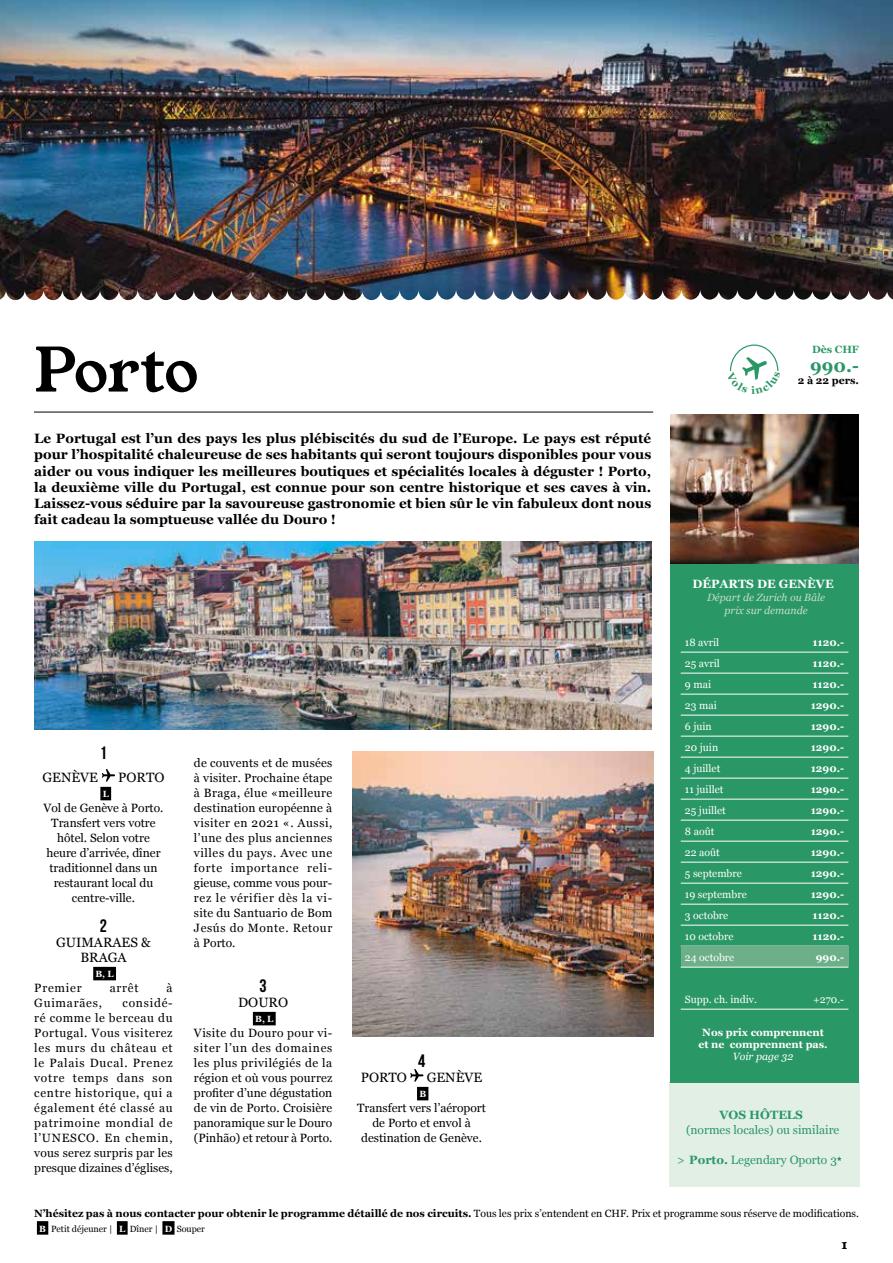
<style>
.page{position:relative;width:893px;height:1263px;background:#fff}
.page>*{position:absolute;margin:0;border:0;box-sizing:border-box;transform-origin:0 0}
.t1{font:60px "Young Serif";letter-spacing:-.01em;color:#000}
.t2{font:700 18px "Georgia";color:#2a9766}
.t3{font:18px "Bebas Neue";color:#000}
.t4{font:700 13.5px/16.2px "Georgia";color:#000;text-align:justify}
.t5{font:13.5px/15px "Georgia";color:#000;text-align:center}
.t6{font:13.05px "Young Serif";color:#000}
.t7{font:12px/15px "Georgia";color:#000;text-align:justify}
.t8{font:12px "Georgia";color:#2a9766}
.t9{font:12px "Georgia";letter-spacing:.065em;color:#000}
.t10{font:700 12px "Georgia";color:#fff}
.t11{font:700 12px "Georgia";color:#2a9766}
.t12{font:700 10.5px "Georgia";color:#000}
.t13{font:10.5px "Georgia";color:#fff}
.t14{font:700 10.5px/11.7px "Georgia";color:#fff;text-align:center}
.t15{font:italic 10.5px/12.9px "Georgia";color:#c5decb;text-align:center}
.t16{font:italic 10.5px "Georgia";color:#fff}
.t17{font:700 10.5px "Georgia";color:#2a9766}
.t18{font:9px "Georgia";color:#000}
.t19{font:700 9px "Georgia";color:#fff}
.s1{font-weight:700}
.s2{font-weight:400}
.s3{font-weight:700;color:#fff}
</style>
<div class="page">
<hr style="left:34px;top:412px;width:619px;height:1px;background:#000">
<div style="left:37px;top:1221px;width:11px;height:14px;background:#000"></div>
<div style="left:117px;top:1221px;width:11px;height:14px;background:#000"></div>
<div style="left:162px;top:1221px;width:13px;height:14px;background:#000"></div>
<img style="left:465px;top:0;width:428px;height:300px">
<img style="left:0;top:0;width:465px;height:300px">
<div style="left:253px;top:1012px;width:23px;height:13px;background:#000"></div>
<div style="left:417px;top:1087px;width:11px;height:13px;background:#000"></div>
<svg style="left:410px;top:1069px;width:13px;height:13px"></svg>
<div style="left:100px;top:787px;width:11px;height:13px;background:#000"></div>
<div style="left:93px;top:967px;width:23px;height:13px;background:#000"></div>
<svg style="left:102px;top:769px;width:13px;height:13px"></svg>
<img style="left:34px;top:542px;width:617px;height:187px">
<div style="left:669px;top:1082px;width:191px;height:105px;background:#e2efe4"></div>
<svg style="left:837px;top:1156px;width:5px;height:5px"></svg>
<img style="left:352px;top:752px;width:301px;height:285px">
<img style="left:670px;top:414px;width:189px;height:150px">
<div style="left:670px;top:564px;width:189px;height:518px;background:#2a9766"></div>
<hr style="left:681px;top:652px;width:167px;height:1px;background:#fff">
<hr style="left:681px;top:673px;width:167px;height:1px;background:#fff">
<hr style="left:681px;top:694px;width:167px;height:1px;background:#fff">
<hr style="left:681px;top:715px;width:167px;height:1px;background:#fff">
<hr style="left:681px;top:736px;width:167px;height:1px;background:#fff">
<hr style="left:681px;top:757px;width:167px;height:1px;background:#fff">
<hr style="left:681px;top:778px;width:167px;height:1px;background:#fff">
<hr style="left:681px;top:799px;width:167px;height:1px;background:#fff">
<hr style="left:681px;top:820px;width:167px;height:1px;background:#fff">
<hr style="left:681px;top:841px;width:167px;height:1px;background:#fff">
<hr style="left:681px;top:862px;width:167px;height:1px;background:#fff">
<hr style="left:681px;top:883px;width:167px;height:1px;background:#fff">
<hr style="left:681px;top:904px;width:167px;height:1px;background:#fff">
<hr style="left:681px;top:925px;width:167px;height:1px;background:#fff">
<hr style="left:681px;top:946px;width:167px;height:1px;background:#fff">
<div style="left:681px;top:947px;width:167px;height:20px;background:#6daf88"></div>
<hr style="left:681px;top:967px;width:167px;height:1px;background:#fff">
<hr style="left:681px;top:1009px;width:167px;height:1px;background:#fff">
<svg style="left:729px;top:344px;width:50px;height:36px"></svg>
<h1 class="t1" style="left:34px;top:329px;width:166px">Porto</h1>
<p class="t17" style="left:812px;top:341px;width:48px">Dès CHF</p>
<h2 class="t2" style="left:810px;top:352px;width:50px">990.-</h2>
<p class="t12" style="left:798px;top:373px;width:63px">2 à 22 pers.</p>
<p class="t4" style="left:34px;top:430px;width:619px">Le Portugal est l’un des pays les plus plébiscités du sud de l’Europe. Le pays est réputé pour l’hospitalité chaleureuse de ses habitants qui seront toujours disponibles pour vous aider ou vous indiquer les meilleures boutiques et spécialités locales à déguster ! Porto, la deuxième ville du Portugal, est connue pour son centre historique et ses caves à vin.<br>Laissez-vous séduire par la savoureuse gastronomie et bien sûr le vin fabuleux dont nous fait cadeau la somptueuse vallée du Douro !</p>
<h2 class="t3" style="left:100px;top:743px;width:9px">1</h2>
<p class="t5" style="left:43px;top:769px;width:57px">GENÈVE</p>
<p class="t5" style="left:118px;top:769px;width:48px">PORTO</p>
<p class="t19" style="left:103px;top:787px;width:8px">L</p>
<p class="t7" style="left:44px;top:799px;width:121px;text-align:center">Vol de Genève à Porto.<br>Transfert vers votre hôtel. Selon votre heure d’arrivée, dîner traditionnel dans un restaurant local du centre-ville.</p>
<h2 class="t3" style="left:100px;top:915px;width:9px">2</h2>
<p class="t5" style="left:56px;top:934px;width:96px">GUIMARAES &amp;<br>BRAGA</p>
<p class="t19" style="left:96px;top:967px;width:20px">B, L</p>
<p class="t9" style="left:34px;top:979px;width:49px">Premier</p>
<p class="t7" style="left:110px;top:979px;width:30px">arrêt</p>
<p class="t7" style="left:167px;top:979px;width:8px">à</p>
<p class="t9" style="left:34px;top:994px;width:69px">Guimarães,</p>
<p class="t7" style="left:34px;top:994px;width:140px;text-indent:88px">considé&shy;ré comme le berceau du Portugal. Vous visiterez les murs du château et le Palais Ducal. Prenez votre temps dans son centre historique, qui a également été classé au patrimoine mondial de l’UNESCO. En chemin, vous serez surpris par les presque dizaines d’églises,</p>
<p class="t7" style="left:194px;top:754px;width:140px">de couvents et de musées à visiter. Prochaine étape à Braga, élue «meilleure destination européenne à visiter en 2021 «. Aussi, l’une des plus anciennes villes du pays. Avec une forte importance reli&shy;gieuse, comme vous pour&shy;rez le vérifier dès la vi&shy;site du Santuario de Bom Jesús do Monte. Retour à Porto.</p>
<h2 class="t3" style="left:260px;top:975px;width:9px">3</h2>
<p class="t5" style="left:238px;top:994px;width:51px">DOURO</p>
<p class="t19" style="left:255px;top:1012px;width:20px">B, L</p>
<p class="t7" style="left:194px;top:1024px;width:140px">Visite du Douro pour vi&shy;siter l’un des domaines les plus privilégiés de la région et où vous pourrez profiter d’une dégustation de vin de Porto. Croisière panoramique sur le Douro (Pinhão) et retour à Porto.</p>
<h2 class="t3" style="left:418px;top:1050px;width:9px">4</h2>
<p class="t5" style="left:361px;top:1069px;width:48px">PORTO</p>
<p class="t5" style="left:427px;top:1069px;width:57px">GENÈVE</p>
<p class="t19" style="left:419px;top:1087px;width:8px">B</p>
<p class="t7" style="left:357px;top:1099px;width:130px;text-align:center">Transfert vers l’aéroport de Porto et envol à destination de Genève.</p>
<p class="t10" style="left:692px;top:575px;width:143px">DÉPARTS DE GENÈVE</p>
<p class="t15" style="left:707px;top:590px;width:120px">Départ de Zurich ou Bâle prix sur demande</p>
<p class="t13" style="left:685px;top:635px;width:36px">18 avril</p>
<p class="t14" style="left:812px;top:636px;width:33px">1120.-</p>
<p class="t13" style="left:685px;top:656px;width:36px">25 avril</p>
<p class="t14" style="left:812px;top:657px;width:33px">1120.-</p>
<p class="t13" style="left:685px;top:677px;width:28px">9 mai</p>
<p class="t14" style="left:812px;top:678px;width:33px">1120.-</p>
<p class="t13" style="left:685px;top:698px;width:33px">23 mai</p>
<p class="t14" style="left:811px;top:699px;width:35px">1290.-</p>
<p class="t13" style="left:685px;top:719px;width:28px">6 juin</p>
<p class="t14" style="left:811px;top:720px;width:35px">1290.-</p>
<p class="t13" style="left:685px;top:740px;width:35px">20 juin</p>
<p class="t14" style="left:811px;top:741px;width:35px">1290.-</p>
<p class="t13" style="left:685px;top:761px;width:37px">4 juillet</p>
<p class="t14" style="left:811px;top:762px;width:35px">1290.-</p>
<p class="t13" style="left:685px;top:782px;width:40px">11 juillet</p>
<p class="t14" style="left:811px;top:783px;width:35px">1290.-</p>
<p class="t13" style="left:685px;top:803px;width:42px">25 juillet</p>
<p class="t14" style="left:811px;top:804px;width:35px">1290.-</p>
<p class="t13" style="left:685px;top:824px;width:31px">8 août</p>
<p class="t14" style="left:811px;top:825px;width:35px">1290.-</p>
<p class="t13" style="left:685px;top:845px;width:36px">22 août</p>
<p class="t14" style="left:811px;top:846px;width:35px">1290.-</p>
<p class="t13" style="left:685px;top:866px;width:58px">5 septembre</p>
<p class="t14" style="left:811px;top:867px;width:35px">1290.-</p>
<p class="t13" style="left:685px;top:887px;width:63px">19 septembre</p>
<p class="t14" style="left:811px;top:888px;width:35px">1290.-</p>
<p class="t13" style="left:685px;top:908px;width:45px">3 octobre</p>
<p class="t14" style="left:812px;top:909px;width:33px">1120.-</p>
<p class="t13" style="left:685px;top:929px;width:50px">10 octobre</p>
<p class="t14" style="left:812px;top:930px;width:33px">1120.-</p>
<p class="t13" style="left:685px;top:950px;width:51px">24 octobre</p>
<p class="t14" style="left:816px;top:951px;width:30px">990.-</p>
<p class="t13" style="left:685px;top:992px;width:73px">Supp. ch. indiv.</p>
<p class="t13" style="left:813px;top:992px;width:33px">+270.-</p>
<p class="t14" style="left:698px;top:1026px;width:131px">Nos prix comprennent et ne comprennent pas.</p>
<p class="t16" style="left:733px;top:1048px;width:62px">Voir page 32</p>
<p class="t11" style="left:719px;top:1106px;width:85px">VOS HÔTELS</p>
<p class="t8" style="left:686px;top:1121px;width:155px">(normes locales) ou similaire</p>
<p class="t8" style="left:677px;top:1151px;width:161px">&gt; <span class="s1">Porto.</span> Legendary Oporto 3</p>
<p class="t12" style="left:34px;top:1205px;width:826px">N’hésitez pas à nous contacter pour obtenir le programme détaillé de nos circuits. <span class="s2">Tous les prix s’entendent en CHF. Prix et programme sous réserve de modifications.</span></p>
<p class="t18" style="left:39px;top:1222px;width:167px"><span class="s3">B</span> Petit déjeuner | <span class="s3">L</span> Dîner | <span class="s3">D</span> Souper</p>
<p class="t6" style="left:842px;top:1235px;width:7px">1</p>
</div>
